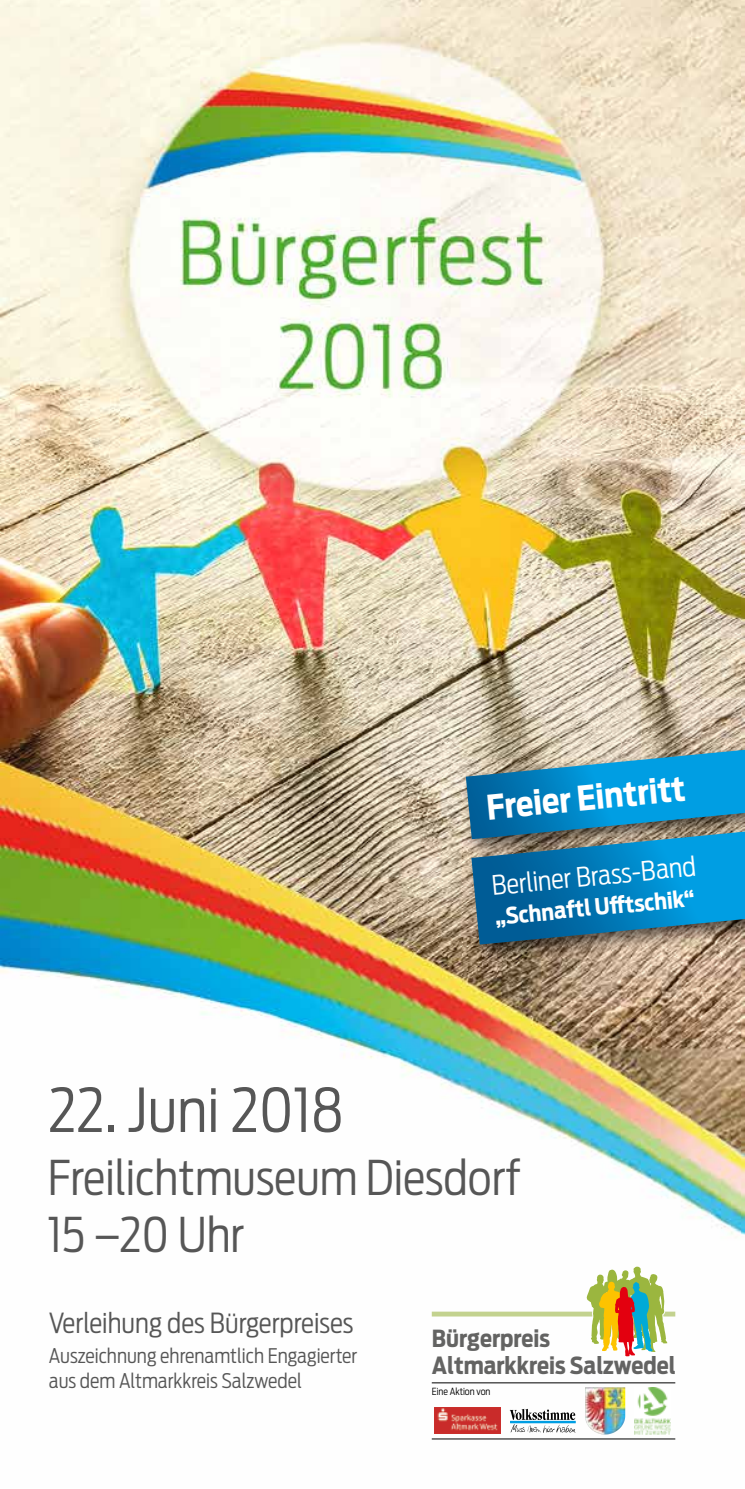
<style>
.page{position:relative;width:745px;height:1489px;background:#fff}
.page>*{position:absolute;margin:0;border:0;box-sizing:border-box;transform-origin:0 0}
.t1{font:300 60px "Antenna Cond";color:#565656}
.t2{font:300 47.5px/57px "Antenna Cond";color:#565656}
.t3{font:700 33.75px "Antenna Cond";color:#fff}
.t4{font:300 27.5px "Antenna Cond";color:#565656}
.t5{font:300 26.5px "Antenna Cond";color:#fff}
.t6{font:700 23.5px/27.2px "Antenna Cond";color:#636362}
.t7{font:700 22.5px "Antenna Cond";color:#fff}
.t8{font:300 20px/25px "Antenna Cond";color:#565656}
.t9{font:300 9.75px "Antenna Cond";color:#000}
</style>
<div class="page">
<img style="left:0;top:0;width:744px;height:1440px">
<div style="left:431px;top:1311px;width:243px;height:5px;background:#c3d28f"></div>
<svg style="left:509px;top:1408px;width:66px;height:24px"></svg>
<img style="left:434px;top:1407px;width:66px;height:26px">
<img style="left:584px;top:1387px;width:9px;height:43px">
<hr style="left:431px;top:1382px;width:243px;height:1px;background:#000">
<hr style="left:431px;top:1438px;width:243px;height:1px;background:#000">
<img style="left:634px;top:1387px;width:36px;height:48px">
<svg style="left:584px;top:1265px;width:84px;height:116px"></svg>
<div style="left:458px;top:735px;width:286px;height:123px;background:#000;opacity:.6"></div>
<div style="left:464px;top:820px;width:280px;height:144px;background:#000;opacity:.6"></div>
<svg style="left:465px;top:749px;width:279px;height:195px;background:#2785b0"></svg>
<h3 class="t3" style="left:484px;top:788px;width:201px;rotate:-6deg">Freier Eintritt</h3>
<h3 class="t5" style="left:490px;top:869px;width:206px;rotate:-5deg">Berliner Brass-Band</h3>
<p class="t7" style="left:493px;top:902px;width:202px;rotate:-5deg">„Schnaftl Uff tschik“</p>
<h1 class="t1" style="left:48px;top:1074px;width:297px">22. Juni 2018</h1>
<h2 class="t2" style="left:48px;top:1148px;width:473px">Freilichtmuseum Diesdorf<br>15 –20 Uhr</h2>
<h3 class="t4" style="left:49px;top:1306px;width:306px">Verleihung des Bürgerpreises</h3>
<p class="t8" style="left:49px;top:1343px;width:310px">Auszeichnung ehrenamtlich Engagierter aus dem Altmarkkreis Salzwedel</p>
<p class="t6" style="left:431px;top:1324px;width:245px">Bürgerpreis<br>Altmarkkreis Salzwedel</p>
<p class="t9" style="left:431px;top:1385px;width:60px">Eine Aktion von</p>
</div>
